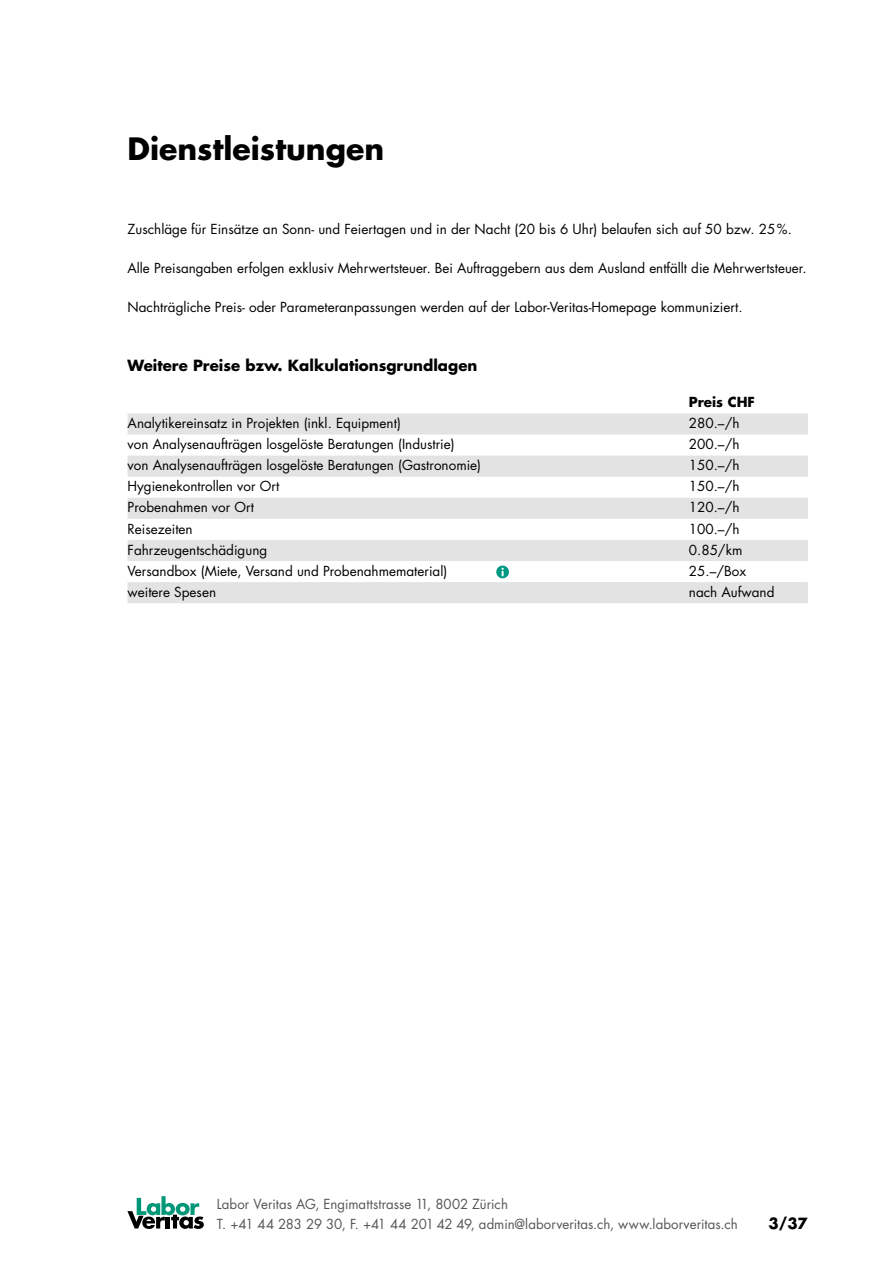
<style>
.page{position:relative;width:893px;height:1263px;background:#fff}
.page>*{position:absolute;margin:0;border:0;box-sizing:border-box;transform-origin:0 0}
.t1{font:700 30px "Futura LT";color:#000}
.t2{font:700 15px "Futura LT";color:#000}
.t3{font:13.5px "Futura LT";color:#000}
.t4{font:13.5px/19.5px "Futura LT";color:#565655}
.t5{font:700 13.5px "Futura LT";color:#000}
</style>
<div class="page">
<svg style="left:127px;top:1196px;width:77px;height:33px"></svg>
<svg style="left:128px;top:413px;width:680px;height:190px;fill:#e3e3e3"></svg>
<svg style="left:496px;top:566px;width:13px;height:12px"></svg>
<svg style="left:502px;top:568px;width:2px;height:8px"></svg>
<h1 class="t1" style="left:128px;top:129px;width:258px">Dienstleistungen</h1>
<p class="t3" style="left:128px;top:221px;width:666px">Zuschläge für Einsätze an Sonn- und Feiertagen und in der Nacht (20 bis 6 Uhr) belaufen sich auf 50 bzw. 25%.</p>
<p class="t3" style="left:128px;top:260px;width:681px">Alle Preisangaben erfolgen exklusiv Mehrwertsteuer. Bei Auftraggebern aus dem Ausland entfällt die Mehrwertsteuer.</p>
<p class="t3" style="left:128px;top:299px;width:617px">Nachträgliche Preis- oder Parameteranpassungen werden auf der Labor-Veritas-Homepage kommuniziert.</p>
<p class="t2" style="left:128px;top:355px;width:351px">Weitere Preise bzw. Kalkulationsgrundlagen</p>
<p class="t5" style="left:689px;top:393px;width:67px">Preis CHF</p>
<p class="t3" style="left:128px;top:414px;width:275px">Analytikereinsatz in Projekten (inkl. Equipment)</p>
<p class="t3" style="left:689px;top:414px;width:52px">280.–/h</p>
<p class="t3" style="left:128px;top:436px;width:329px">von Analysenaufträgen losgelöste Beratungen (Industrie)</p>
<p class="t3" style="left:689px;top:436px;width:52px">200.–/h</p>
<p class="t3" style="left:128px;top:457px;width:355px">von Analysenaufträgen losgelöste Beratungen (Gastronomie)</p>
<p class="t3" style="left:689px;top:457px;width:52px">150.–/h</p>
<p class="t3" style="left:128px;top:478px;width:153px">Hygienekontrollen vor Ort</p>
<p class="t3" style="left:689px;top:478px;width:52px">150.–/h</p>
<p class="t3" style="left:128px;top:499px;width:128px">Probenahmen vor Ort</p>
<p class="t3" style="left:689px;top:499px;width:52px">120.–/h</p>
<p class="t3" style="left:128px;top:520px;width:67px">Reisezeiten</p>
<p class="t3" style="left:689px;top:520px;width:52px">100.–/h</p>
<p class="t3" style="left:128px;top:541px;width:141px">Fahrzeugentschädigung</p>
<p class="t3" style="left:689px;top:541px;width:55px">0.85/km</p>
<p class="t3" style="left:128px;top:562px;width:321px">Versandbox (Miete, Versand und Probenahmematerial)</p>
<p class="t3" style="left:689px;top:562px;width:59px">25.–/Box</p>
<p class="t3" style="left:128px;top:583px;width:90px">weitere Spesen</p>
<p class="t3" style="left:689px;top:583px;width:87px">nach Aufwand</p>
<p class="t4" style="left:217px;top:1195px;width:522px">Labor Veritas AG, Engimattstrasse 11, 8002 Zürich<br>T. +41 44 283 29 30, F. +41 44 201 42 49, admin@laborveritas.ch, www.laborveritas.ch</p>
<p class="t2" style="left:768px;top:1213px;width:41px">3/37</p>
</div>
